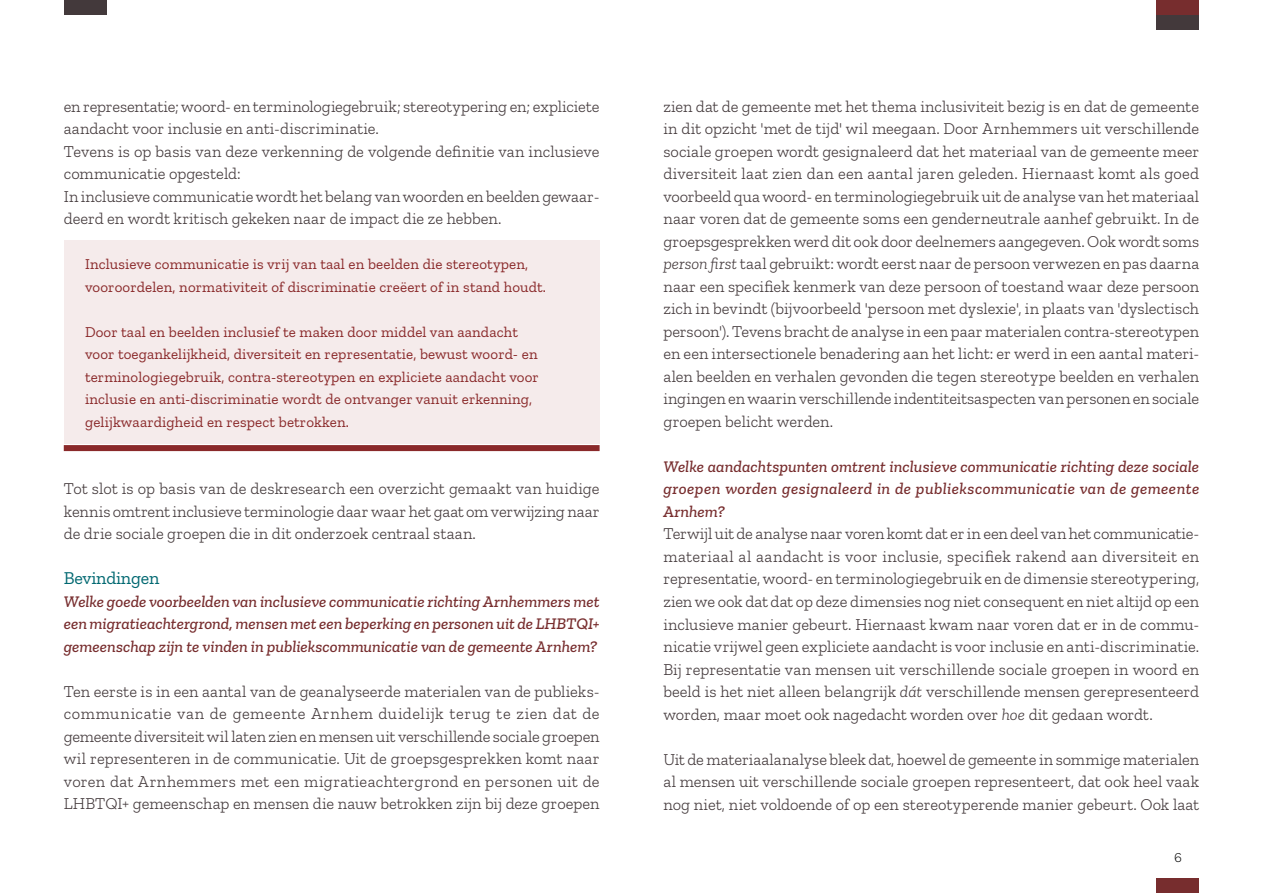
<style>
.page{position:relative;width:1263px;height:893px;background:#fff}
.page>*{position:absolute;margin:0;border:0;box-sizing:border-box;transform-origin:0 0}
.t1{font:18px "Zilla Slab";letter-spacing:-.01em;color:#006871}
.t2{font:300 16.5px/22.5px "Zilla Slab";color:#43393b;text-align:justify}
.t3{font:italic 500 16.5px/22.5px "Zilla Slab";letter-spacing:.01em;color:#772d2e;text-align:justify}
.t4{font:15px/22.5px "Zilla Slab";letter-spacing:.01em;color:#8a292a}
.t5{font:300 13.5px "Work Sans";color:#000}
.s1{font-style:italic}
</style>
<div class="page">
<div style="left:64px;top:240px;width:536px;height:204px;background:#f5ebeb"></div>
<div style="left:64px;top:445px;width:536px;height:6px;background:#8a292a"></div>
<div style="left:1157px;top:879px;width:42px;height:14px;background:#772d2e"></div>
<div style="left:64px;top:0;width:42px;height:15px;background:#43393b"></div>
<div style="left:1157px;top:0;width:42px;height:15px;background:#772d2e"></div>
<div style="left:1157px;top:15px;width:42px;height:15px;background:#43393b"></div>
<p class="t2" style="left:64px;top:95px;width:537px;text-align:left">en representatie; woord- en terminologiegebruik; stereotypering en; expliciete aandacht voor inclusie en anti-discriminatie.<br>Tevens is op basis van deze verkenning de volgende definitie van inclusieve communicatie opgesteld:<br>In inclusieve communicatie wordt het belang van woorden en beelden gewaar&shy;deerd en wordt kritisch gekeken naar de impact die ze hebben.</p>
<p class="t4" style="left:85px;top:253px;width:462px">Inclusieve communicatie is vrij van taal en beelden die stereotypen, vooroordelen, normativiteit of discriminatie creëert of in stand houdt.</p>
<p class="t4" style="left:85px;top:321px;width:455px">Door taal en beelden inclusief te maken door middel van aandacht voor toegankelijkheid, diversiteit en representatie, bewust woord- en terminologiegebruik, contra-stereotypen en expliciete aandacht voor inclusie en anti-discriminatie wordt de ontvanger vanuit erkenning, gelijkwaardigheid en respect betrokken.</p>
<p class="t2" style="left:64px;top:478px;width:537px">Tot slot is op basis van de deskresearch een overzicht gemaakt van huidige kennis omtrent inclusieve terminologie daar waar het gaat om verwijzing naar de drie sociale groepen die in dit onderzoek centraal staan.</p>
<p class="t1" style="left:64px;top:568px;width:97px">Bevindingen</p>
<p class="t3" style="left:64px;top:590px;width:537px">Welke goede voorbeelden van inclusieve communicatie richting Arnhemmers met een migratieachtergrond, mensen met een beperking en personen uit de LHBTQI+ gemeenschap zijn te vinden in publiekscommunicatie van de gemeente Arnhem?</p>
<p class="t2" style="left:64px;top:680px;width:537px">Ten eerste is in een aantal van de geanalyseerde materialen van de publieks&shy;communicatie van de gemeente Arnhem duidelijk terug te zien dat de gemeente diversiteit wil laten zien en mensen uit verschillende sociale groepen wil representeren in de communicatie. Uit de groepsgesprekken komt naar voren dat Arnhemmers met een migratieachtergrond en personen uit de LHBTQI+ gemeenschap en mensen die nauw betrokken zijn bij deze groepen</p>
<p class="t2" style="left:663px;top:95px;width:537px">zien dat de gemeente met het thema inclusiviteit bezig is en dat de gemeente in dit opzicht 'met de tijd' wil meegaan. Door Arnhemmers uit verschillende sociale groepen wordt gesignaleerd dat het materiaal van de gemeente meer diversiteit laat zien dan een aantal jaren geleden. Hiernaast komt als goed voorbeeld qua woord- en terminologiegebruik uit de analyse van het materiaal naar voren dat de gemeente soms een genderneutrale aanhef gebruikt. In de groepsgesprekken werd dit ook door deelnemers aangegeven. Ook wordt soms <span class="s1">person first</span> taal gebruikt: wordt eerst naar de persoon verwezen en pas daarna naar een specifiek kenmerk van deze persoon of toestand waar deze persoon zich in bevindt (bijvoorbeeld 'persoon met dyslexie', in plaats van 'dyslectisch persoon'). Tevens bracht de analyse in een paar materialen contra-stereotypen en een intersectionele benadering aan het licht: er werd in een aantal materi&shy;alen beelden en verhalen gevonden die tegen stereotype beelden en verhalen ingingen en waarin verschillende indentiteitsaspecten van personen en sociale groepen belicht werden.</p>
<p class="t3" style="left:663px;top:455px;width:537px">Welke aandachtspunten omtrent inclusieve communicatie richting deze sociale groepen worden gesignaleerd in de publiekscommunicatie van de gemeente Arnhem?</p>
<p class="t2" style="left:663px;top:523px;width:537px;text-align:left">Terwijl uit de analyse naar voren komt dat er in een deel van het communicatie&shy;materiaal al aandacht is voor inclusie, specifiek rakend aan diversiteit en representatie, woord- en terminologiegebruik en de dimensie stereotypering, zien we ook dat dat op deze dimensies nog niet consequent en niet altijd op een inclusieve manier gebeurt. Hiernaast kwam naar voren dat er in de commu&shy;nicatie vrijwel geen expliciete aandacht is voor inclusie en anti-discriminatie.<br>Bij representatie van mensen uit verschillende sociale groepen in woord en beeld is het niet alleen belangrijk <span class="s1">dát</span> verschillende mensen gerepresenteerd worden, maar moet ook nagedacht worden over <span class="s1">hoe</span> dit gedaan wordt.</p>
<p class="t2" style="left:663px;top:748px;width:537px">Uit de materiaalanalyse bleek dat, hoewel de gemeente in sommige materialen al mensen uit verschillende sociale groepen representeert, dat ook heel vaak nog niet, niet voldoende of op een stereotyperende manier gebeurt. Ook laat</p>
<p class="t5" style="left:1174px;top:849px;width:9px">6</p>
</div>
